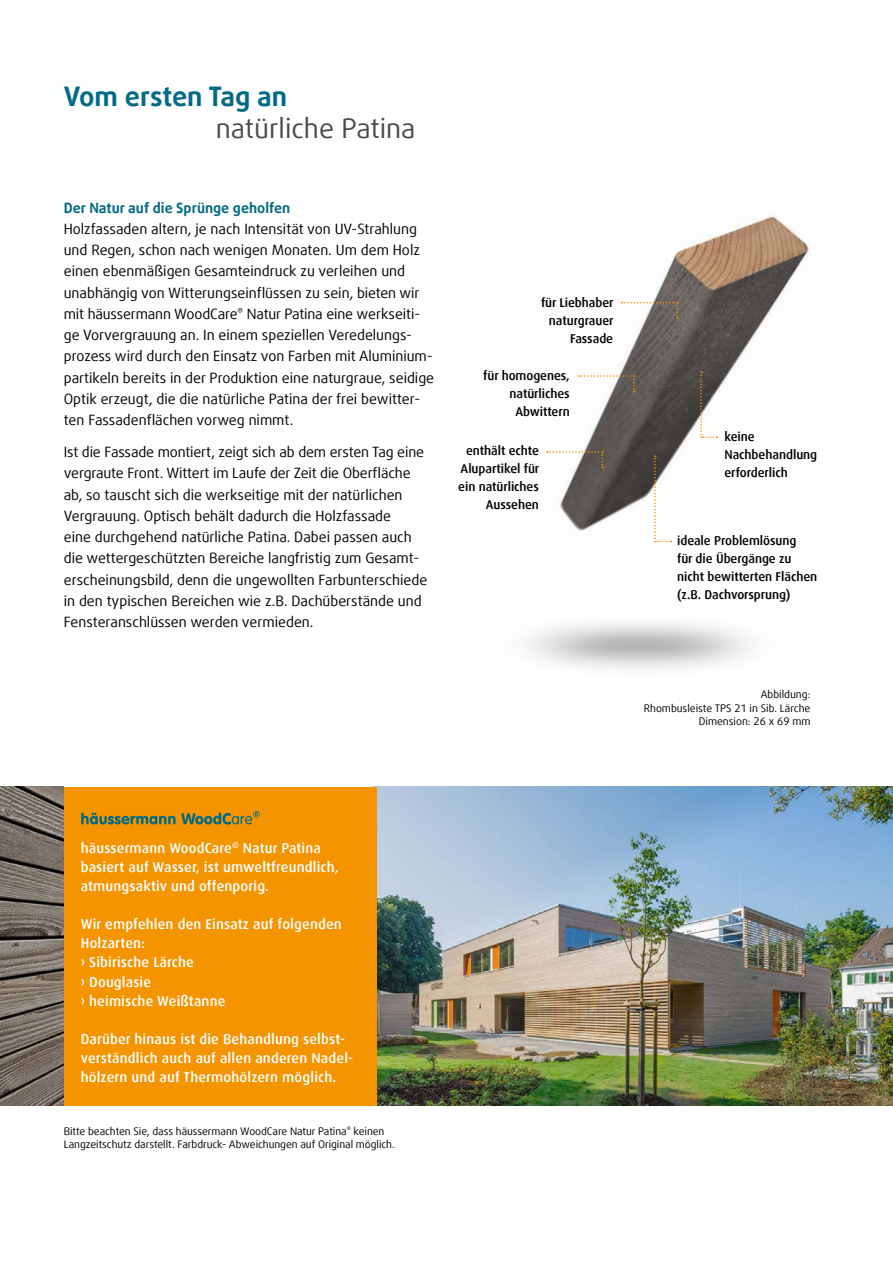
<style>
.page{position:relative;width:893px;height:1263px;background:#fff}
.page>*{position:absolute;margin:0;border:0;box-sizing:border-box;transform-origin:0 0}
.t1{font:27px "Daxline Offc Pro";color:#4b4b4d}
.t2{font:700 27px "Daxline Offc Pro";color:#006a86}
.t3{font:14.25px/21.3px "Daxline Offc Pro";color:#000}
.t4{font:500 14.25px/19.2px "Dax Offc";letter-spacing:.01em;color:#fff}
.t5{font:700 14.25px "Daxline Offc Pro";color:#006a86}
.t6{font:500 12.75px/18px "Dax Offc";letter-spacing:-.005em;color:#000;text-align:right}
.t7{font:10.5px/13.5px "Daxline Offc Pro";letter-spacing:-.005em;color:#000}
</style>
<div class="page">
<img style="left:546px;top:215px;width:263px;height:328px">
<img style="left:376px;top:787px;width:517px;height:319px">
<img style="left:0;top:787px;width:64px;height:319px">
<svg style="left:622px;top:302px;width:56px;height:17px"></svg>
<svg style="left:578px;top:375px;width:57px;height:17px"></svg>
<svg style="left:547px;top:451px;width:56px;height:17px"></svg>
<svg style="left:654px;top:455px;width:17px;height:87px"></svg>
<svg style="left:700px;top:371px;width:18px;height:67px"></svg>
<div style="left:64px;top:787px;width:312px;height:319px;background:#f39400"></div>
<svg style="left:81px;top:811px;width:179px;height:13px"></svg>
<h1 class="t2" style="left:64px;top:79px;width:225px">Vom ersten Tag an</h1>
<h1 class="t1" style="left:216px;top:111px;width:201px">natürliche Patina</h1>
<p class="t5" style="left:64px;top:198px;width:228px">Der Natur auf die Sprünge geholfen</p>
<p class="t3" style="left:64px;top:218px;width:372px">Holzfassaden altern, je nach Intensität von UV-Strahlung und Regen, schon nach wenigen Monaten. Um dem Holz einen ebenmäßigen Gesamteindruck zu verleihen und unabhängig von Witterungseinflüssen zu sein, bieten wir mit häussermann WoodCare<sup>®</sup> Natur Patina eine werkseiti&shy;ge Vorvergrauung an. In einem speziellen Veredelungs&shy;prozess wird durch den Einsatz von Farben mit Aluminium&shy;partikeln bereits in der Produktion eine naturgraue, seidige Optik erzeugt, die die natürliche Patina der frei bewitter&shy;ten Fassadenflächen vorweg nimmt.</p>
<p class="t3" style="left:64px;top:441px;width:365px">Ist die Fassade montiert, zeigt sich ab dem ersten Tag eine vergraute Front. Wittert im Laufe der Zeit die Oberfläche ab, so tauscht sich die werkseitige mit der natürlichen Vergrauung. Optisch behält dadurch die Holzfassade<br>eine durchgehend natürliche Patina. Dabei passen auch die wettergeschützten Bereiche langfristig zum Gesamt&shy;erscheinungsbild, denn die ungewollten Farbunterschiede in den typischen Bereichen wie z.B. Dachüberstände und Fensteranschlüssen werden vermieden.</p>
<p class="t6" style="left:458px;top:442px;width:83px">enthält echte<br>Alupartikel für ein natürliches<br>Aussehen</p>
<p class="t6" style="left:541px;top:293px;width:74px">für Liebhaber naturgrauer<br>Fassade</p>
<p class="t6" style="left:483px;top:366px;width:88px">für homogenes, natürliches<br>Abwittern</p>
<p class="t6" style="left:724px;top:427px;width:94px;text-align:left">keine<br>Nachbehandlung erforderlich</p>
<p class="t6" style="left:677px;top:532px;width:142px;text-align:left">ideale Problemlösung<br>für die Übergänge zu nicht bewitterten Flächen (z.B. Dachvorsprung)</p>
<p class="t7" style="left:644px;top:688px;width:168px;text-align:right">Abbildung:<br>Rhombusleiste TPS 21 in Sib. Lärche<br>Dimension: 26 x 69 mm</p>
<p class="t4" style="left:81px;top:838px;width:259px">häussermann WoodCare<sup>®</sup> Natur Patina basiert auf Wasser, ist umweltfreundlich, atmungsaktiv und offenporig.</p>
<p class="t4" style="left:81px;top:915px;width:262px">Wir empfehlen den Einsatz auf folgenden<br>Holzarten:<br>› Sibirische Lärche<br>› Douglasie<br>› heimische Weißtanne</p>
<p class="t4" style="left:81px;top:1029px;width:274px">Darüber hinaus ist die Behandlung selbst&shy;verständlich auch auf allen anderen Nadel&shy;hölzern und auf Thermohölzern möglich.</p>
<p class="t7" style="left:64px;top:1124px;width:332px">Bitte beachten Sie, dass häussermann WoodCare Natur Patina<sup>®</sup> keinen<br>Langzeitschutz darstellt. Farbdruck- Abweichungen auf Original möglich.</p>
</div>
